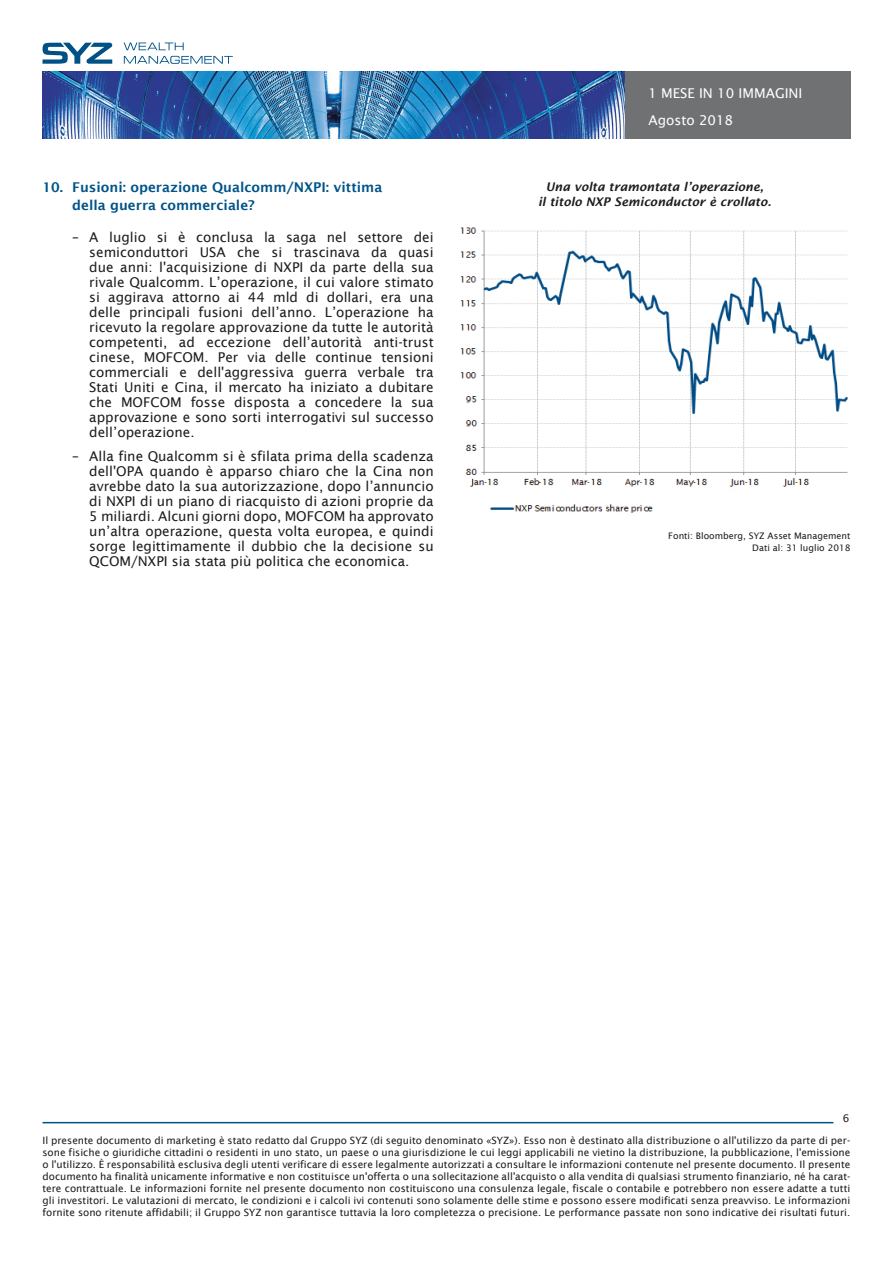
<style>
.page{position:relative;width:893px;height:1263px;background:#fff}
.page>*{position:absolute;margin:0;border:0;box-sizing:border-box;transform-origin:0 0}
.t1{font:13.5px/15px "Lucida Sans";color:#1d1d1b;text-align:justify}
.t2{font:600 13.5px/18px "Lucida Sans";color:#015489}
.t3{font:13.5px/27.8px "Lucida Sans";color:#fff}
.Graph_TITLES{font:italic 600 12px/15px "Lucida Sans";color:#1d1d1b;text-align:center}
.PAGE_NUMBERING{font:10.5px "Lucida Sans";color:#1d1d1b}
.t4{font:10.05px/12px "Lucida Sans";color:#1d1d1b;text-align:justify}
.Source_data{font:9px "Lucida Sans";color:#1d1d1b}
</style>
<div class="page">
<svg style="left:43px;top:43px;width:70px;height:21px"></svg>
<svg style="left:124px;top:43px;width:60px;height:7px"></svg>
<svg style="left:124px;top:56px;width:109px;height:8px"></svg>
<img style="left:43px;top:72px;width:807px;height:67px">
<hr style="left:43px;top:1122px;width:790px;height:1px;background:#005286">
<img style="left:460px;top:227px;width:388px;height:286px">
<p class="t2" style="left:72px;top:178px;width:312px;text-indent:-30px">10. Fusioni: operazione Qualcomm/NXPI: vittima della guerra commerciale?</p>
<p class="t1" style="left:89px;top:230px;width:346px;text-indent:-17px">– A luglio si è conclusa la saga nel settore dei semiconduttori USA che si trascinava da quasi due anni: l'acquisizione di NXPI da parte della sua rivale Qualcomm. L’operazione, il cui valore stimato si aggirava attorno ai 44 mld di dollari, era una delle principali fusioni dell’anno. L’operazione ha ricevuto la regolare approvazione da tutte le autorità competenti, ad eccezione dell’autorità anti-trust cinese, MOFCOM. Per via delle continue tensioni commerciali e dell'aggressiva guerra verbale tra Stati Uniti e Cina, il mercato ha iniziato a dubitare che MOFCOM fosse disposta a concedere la sua approvazione e sono sorti interrogativi sul successo dell’operazione.</p>
<p class="t1" style="left:89px;top:448px;width:346px;text-indent:-17px">– Alla fine Qualcomm si è sfilata prima della scadenza dell'OPA quando è apparso chiaro che la Cina non avrebbe dato la sua autorizzazione, dopo l’annuncio di NXPI di un piano di riacquisto di azioni proprie da 5 miliardi. Alcuni giorni dopo, MOFCOM ha approvato un’altra operazione, questa volta europea, e quindi sorge legittimamente il dubbio che la decisione su QCOM/NXPI sia stata più politica che economica.</p>
<h1 class="t3" style="left:648px;top:79px;width:156px">1 MESE IN 10 IMMAGINI<br>Agosto 2018</h1>
<p class="Graph_TITLES" style="left:538px;top:179px;width:235px">Una volta tramontata l’operazione,<br>il titolo NXP Semiconductor è crollato.</p>
<p class="Source_data" style="left:668px;top:531px;width:184px">Fonti: Bloomberg, SYZ Asset Management</p>
<p class="Source_data" style="left:752px;top:543px;width:100px">Dati al: 31 luglio 2018</p>
<p class="PAGE_NUMBERING" style="left:843px;top:1112px;width:8px">6</p>
<p class="t4" style="left:43px;top:1134px;width:809px">Il presente documento di marketing è stato redatto dal Gruppo SYZ (di seguito denominato «SYZ»). Esso non è destinato alla distribuzione o all'utilizzo da parte di per&shy;sone fisiche o giuridiche cittadini o residenti in uno stato, un paese o una giurisdizione le cui leggi applicabili ne vietino la distribuzione, la pubblicazione, l'emissione o l'utilizzo. È responsabilità esclusiva degli utenti verificare di essere legalmente autorizzati a consultare le informazioni contenute nel presente documento. Il presente documento ha finalità unicamente informative e non costituisce un'offerta o una sollecitazione all'acquisto o alla vendita di qualsiasi strumento finanziario, né ha carat&shy;tere contrattuale. Le informazioni fornite nel presente documento non costituiscono una consulenza legale, fiscale o contabile e potrebbero non essere adatte a tutti gli investitori. Le valutazioni di mercato, le condizioni e i calcoli ivi contenuti sono solamente delle stime e possono essere modificati senza preavviso. Le informazioni fornite sono ritenute affidabili; il Gruppo SYZ non garantisce tuttavia la loro completezza o precisione. Le performance passate non sono indicative dei risultati futuri.</p>
</div>
